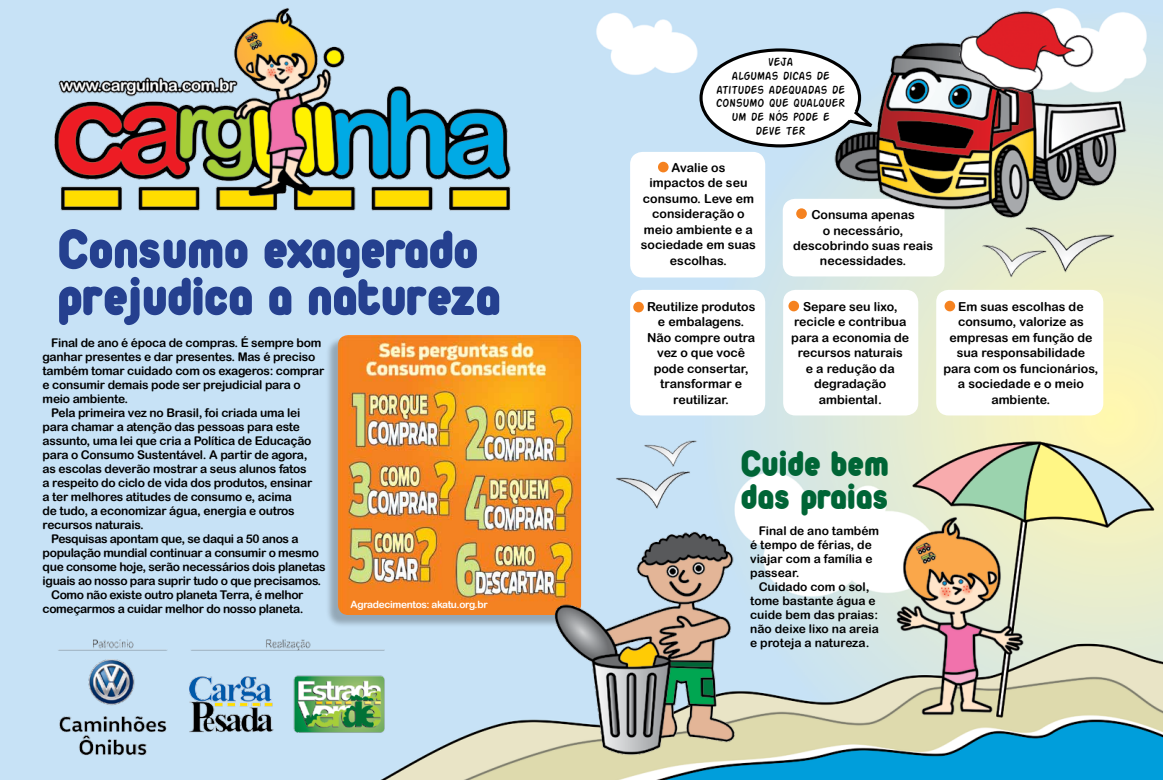
<style>
.page{position:relative;width:1163px;height:780px;background:#fff}
.page>*{position:absolute;margin:0;border:0;box-sizing:border-box;transform-origin:0 0}
.t1{font:900 57px/47px "Duepuntozero";letter-spacing:-.01em;color:#25408f}
.t2{font:900 38px/33px "Duepuntozero";color:#006536}
.t3{font:12.5px/13.8px "Action Man";color:#000;text-align:center}
.t4{font:12.4px/15.4px "Arial Rounded MT Bold";color:#000;text-align:center}
.t5{font:12px "Arial Rounded MT Bold";letter-spacing:-.02em;color:#000}
.t6{font:12px/14px "Arial Rounded MT Bold";color:#000}
.t7{font:10px "Arial Rounded MT Bold";letter-spacing:-.03em;color:#fff}
</style>
<div class="page">
<img style="left:0;top:0;width:1162px;height:780px">
<img style="left:42px;top:1px;width:476px;height:215px">
<img style="left:54px;top:636px;width:334px;height:123px">
<div style="left:701px;top:50px;width:158px;height:96px;background:#fff;border-radius:50%"></div>
<div style="left:699px;top:48px;width:162px;height:99px;border:3px solid #000;border-radius:50%"></div>
<div style="left:325px;top:336px;width:254px;height:291px;background:#000;opacity:.26"></div>
<img style="left:338px;top:335px;width:243px;height:280px">
<div style="left:936px;top:290px;width:167px;height:125px;background:#fff;border-radius:12px"></div>
<div style="left:783px;top:290px;width:135px;height:125px;background:#fff;border-radius:12px"></div>
<div style="left:630px;top:290px;width:135px;height:125px;background:#fff;border-radius:12px"></div>
<div style="left:630px;top:152px;width:135px;height:125px;background:#fff;border-radius:12px"></div>
<div style="left:782px;top:199px;width:162px;height:77px;background:#fff;border-radius:12px"></div>
<div style="left:796px;top:208px;width:10px;height:11px;background:#f58220;border-radius:50%"></div>
<img style="left:813px;top:23px;width:334px;height:213px">
<img style="left:545px;top:516px;width:211px;height:251px">
<img style="left:613px;top:469px;width:79px;height:43px">
<img style="left:642px;top:438px;width:56px;height:31px">
<img style="left:1022px;top:224px;width:95px;height:51px">
<img style="left:980px;top:242px;width:67px;height:37px">
<div style="left:658px;top:162px;width:10px;height:10px;background:#f58220;border-radius:50%"></div>
<div style="left:633px;top:302px;width:10px;height:10px;background:#f58220;border-radius:50%"></div>
<div style="left:788px;top:301px;width:11px;height:10px;background:#f58220;border-radius:50%"></div>
<div style="left:944px;top:301px;width:11px;height:10px;background:#f58220;border-radius:50%"></div>
<img style="left:953px;top:9px;width:151px;height:87px">
<h1 class="t1" style="left:58px;top:223px;width:444px">Consumo exagerado prejudica a natureza</h1>
<p class="t5" style="left:51px;top:335px;width:271px">Final de ano é época de compras. É sempre bom</p>
<p class="t5" style="left:43px;top:349px;width:274px">ganhar presentes e dar presentes. Mas é preciso</p>
<p class="t5" style="left:43px;top:363px;width:283px">também tomar cuidado com os exageros: comprar</p>
<p class="t5" style="left:43px;top:377px;width:260px">e consumir demais pode ser prejudicial para o</p>
<p class="t5" style="left:43px;top:391px;width:87px">meio ambiente.</p>
<p class="t5" style="left:51px;top:405px;width:251px">Pela primeira vez no Brasil, foi criada uma lei</p>
<p class="t5" style="left:43px;top:419px;width:259px">para chamar a atenção das pessoas para este</p>
<p class="t5" style="left:43px;top:433px;width:270px">assunto, uma lei que cria a Política de Educação</p>
<p class="t5" style="left:43px;top:447px;width:266px">para o Consumo Sustentável. A partir de agora,</p>
<p class="t5" style="left:43px;top:461px;width:265px">as escolas deverão mostrar a seus alunos fatos</p>
<p class="t5" style="left:43px;top:475px;width:271px">a respeito do ciclo de vida dos produtos, ensinar</p>
<p class="t5" style="left:43px;top:489px;width:251px">a ter melhores atitudes de consumo e, acima</p>
<p class="t5" style="left:43px;top:503px;width:254px">de tudo, a economizar água, energia e outros</p>
<p class="t5" style="left:43px;top:517px;width:103px">recursos naturais.</p>
<p class="t5" style="left:51px;top:531px;width:249px">Pesquisas apontam que, se daqui a 50 anos a</p>
<p class="t5" style="left:43px;top:545px;width:278px">população mundial continuar a consumir o mesmo</p>
<p class="t5" style="left:43px;top:559px;width:284px">que consome hoje, serão necessários dois planetas</p>
<p class="t5" style="left:43px;top:573px;width:280px">iguais ao nosso para suprir tudo o que precisamos.</p>
<p class="t5" style="left:51px;top:587px;width:254px">Como não existe outro planeta Terra, é melhor</p>
<p class="t5" style="left:43px;top:601px;width:262px">começarmos a cuidar melhor do nosso planeta.</p>
<p class="t7" style="left:350px;top:598px;width:139px">Agradecimentos: akatu.org.br</p>
<p class="t3" style="left:715px;top:54px;width:131px">VEJA<br>ALGUMAS DICAS DE<br>ATITUDES ADEQUADAS DE<br>CONSUMO QUE QUALQUER<br>UM DE NÓS PODE E<br>DEVE TER</p>
<p class="t4" style="left:641px;top:160px;width:116px">Avalie os<br>impactos de seu consumo. Leve em consideração o meio ambiente e a sociedade em suas escolhas.</p>
<p class="t4" style="left:793px;top:207px;width:141px">Consuma apenas<br>o necessário, descobrindo suas reais necessidades.</p>
<p class="t4" style="left:647px;top:298px;width:110px">Reutilize produtos e embalagens.<br>Não compre outra vez o que você pode consertar, transformar e reutilizar.</p>
<p class="t4" style="left:791px;top:298px;width:119px">Separe seu lixo, recicle e contribua para a economia de recursos naturais<br>e a redução da degradação ambiental.</p>
<p class="t4" style="left:943px;top:298px;width:157px">Em suas escolhas de consumo, valorize as empresas em função de sua responsabilidade para com os funcionários, a sociedade e o meio ambiente.</p>
<h2 class="t2" style="left:740px;top:445px;width:150px">Cuide bem das praias</h2>
<p class="t6" style="left:750px;top:523px;width:130px;text-indent:9px">Final de ano também é tempo de férias, de viajar com a família e passear.</p>
<p class="t6" style="left:750px;top:579px;width:130px;text-indent:9px">Cuidado com o sol, tome bastante água e cuide bem das praias: não deixe lixo na areia e proteja a natureza.</p>
</div>
